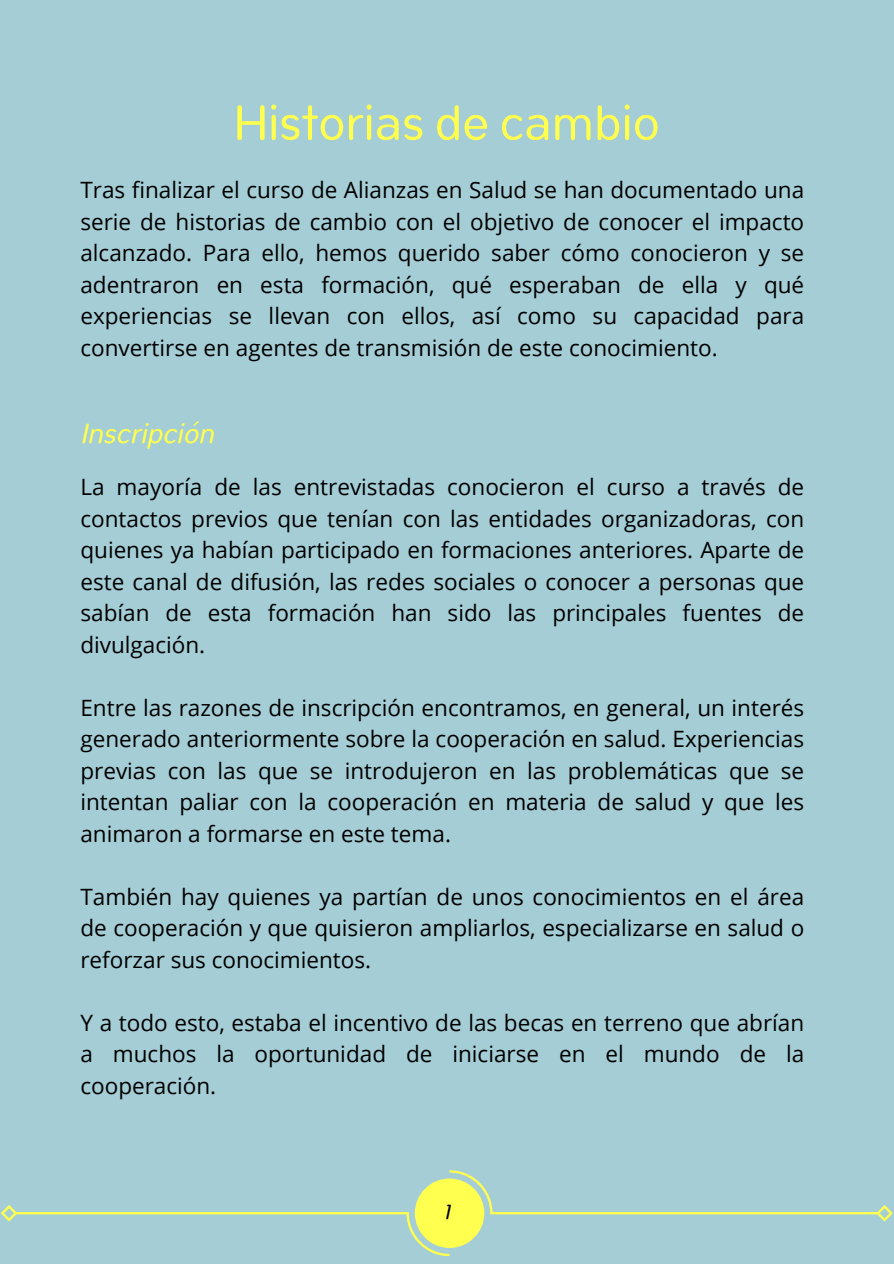
<style>
.page{position:relative;width:894px;height:1264px;background:#fff}
.page>*{position:absolute;margin:0;border:0;box-sizing:border-box;transform-origin:0 0}
.t1{font:52.5px "Opun";color:#ffff4f}
.t2{font:italic 30px "Opun";color:#ffff4f}
.t3{font:22.5px/31.5px "Open Sans";color:#000;text-align:justify}
.t4{font:italic 22.5px "Opun";color:#000}
</style>
<div class="page">
<div style="left:0;top:0;width:893px;height:1263px;background:#a4cdd6"></div>
<svg style="left:1px;top:1170px;width:891px;height:85px"></svg>
<p class="t1" style="left:234px;top:91px;width:427px">Historias de cambio</p>
<p class="t3" style="left:80px;top:174px;width:725px">Tras finalizar el curso de Alianzas en Salud se han documentado una serie de historias de cambio con el objetivo de conocer el impacto alcanzado. Para ello, hemos querido saber cómo conocieron y se adentraron en esta formación, qué esperaban de ella y qué experiencias se llevan con ellos, así como su capacidad para convertirse en agentes de transmisión de este conocimiento.</p>
<p class="t2" style="left:80px;top:415px;width:135px">Inscripción</p>
<h1 class="t3" style="left:80px;top:470px;width:725px">La mayoría de las entrevistadas conocieron el curso a través de contactos previos que tenían con las entidades organizadoras, con quienes ya habían participado en formaciones anteriores. Aparte de este canal de difusión, las redes sociales o conocer a personas que sabían de esta formación han sido las principales fuentes de divulgación.</h1>
<p class="t3" style="left:80px;top:691px;width:725px">Entre las razones de inscripción encontramos, en general, un interés generado anteriormente sobre la cooperación en salud. Experiencias previas con las que se introdujeron en las problemáticas que se intentan paliar con la cooperación en materia de salud y que les animaron a formarse en este tema.</p>
<h2 class="t3" style="left:80px;top:880px;width:725px">También hay quienes ya partían de unos conocimientos en el área de cooperación y que quisieron ampliarlos, especializarse en salud o reforzar sus conocimientos.</h2>
<p class="t3" style="left:80px;top:1006px;width:725px">Y a todo esto, estaba el incentivo de las becas en terreno que abrían a muchos la oportunidad de iniciarse en el mundo de la cooperación.</p>
<p class="t4" style="left:444px;top:1197px;width:7px">1</p>
</div>
